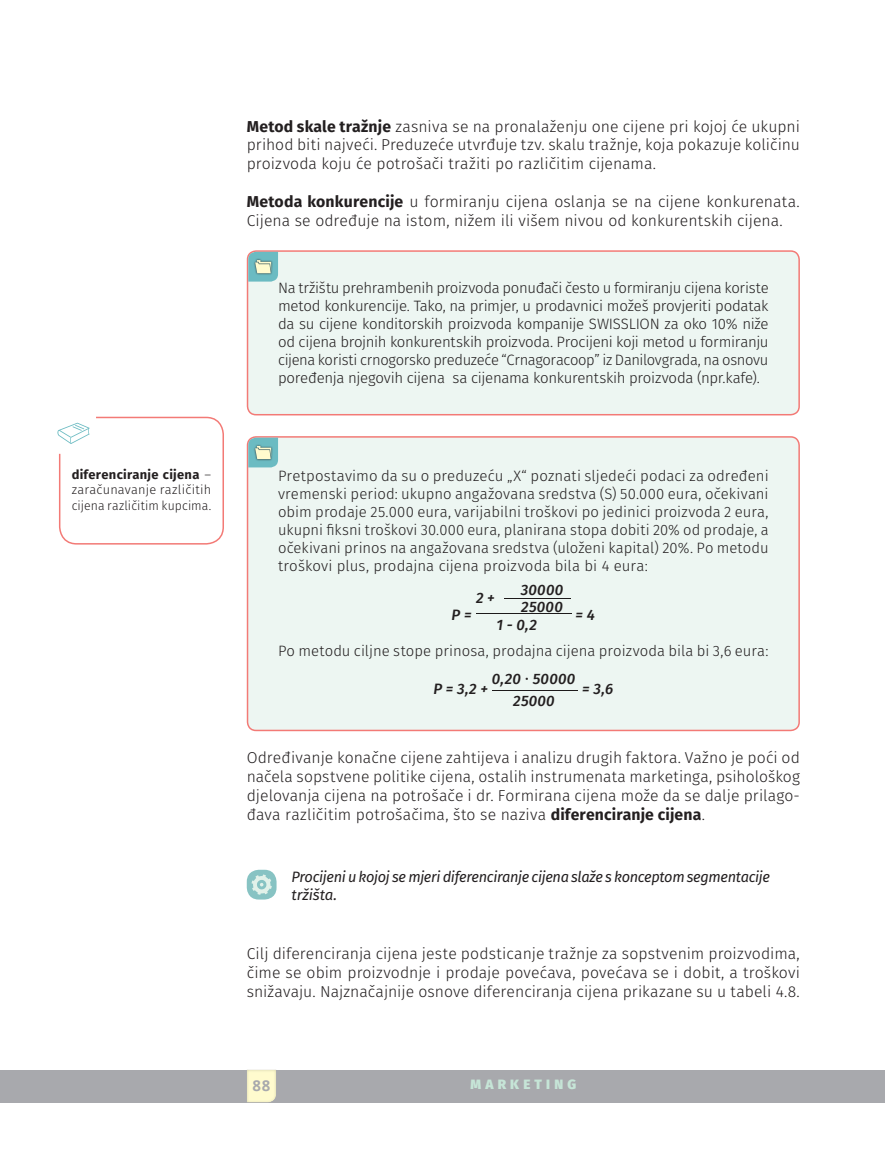
<style>
.page{position:relative;width:885px;height:1153px;background:#fff}
.page>*{position:absolute;margin:0;border:0;box-sizing:border-box;transform-origin:0 0}
.t1{font:300 15.75px/18.9px "Fira Sans";letter-spacing:.005em;color:#231f20;text-align:justify}
.t2{font:300 15px/18px "Fira Sans";color:#231f20;text-align:justify}
.t3{font:italic 15px/18px "Fira Sans";letter-spacing:-.025em;color:#231f20}
.t4{font:italic 500 15px/22.2px "Fira Sans";letter-spacing:.015em;color:#231f20;text-align:center}
.t5{font:700 15px "Open Sans";color:#a8a9ad}
.t6{font:800 13.5px "Fira Sans";letter-spacing:.31em;color:#c6e5d7}
.t7{font:300 12.75px/15.3px "Fira Sans";letter-spacing:.01em;color:#231f20;text-align:justify}
.s1{font-weight:700}
.s2{font-weight:300;font-style:normal}
</style>
<div class="page">
<div style="left:0;top:1069px;width:884px;height:33px;background:#a8a9ad"></div>
<div style="left:245px;top:1067px;width:33px;height:36px;background:#a8a9ad;opacity:.75"></div>
<div style="left:247px;top:437px;width:552px;height:293px;background:#edf6f2;border-radius:9px"></div>
<hr style="left:475px;top:611px;width:99px;height:3px;background:#a8a9ad;opacity:.45">
<div style="left:247px;top:436px;width:552px;height:295px;border:2px solid #f37a76;border-radius:9px"></div>
<div style="left:247px;top:251px;width:552px;height:163px;background:#edf6f2;border-radius:9px"></div>
<div style="left:247px;top:250px;width:552px;height:165px;border:2px solid #f37a76;border-radius:9px"></div>
<svg style="left:248px;top:437px;width:30px;height:30px"></svg>
<svg style="left:248px;top:252px;width:30px;height:29px"></svg>
<div style="left:247px;top:869px;width:29px;height:30px;background:#87c3c3;border-radius:12px"></div>
<svg style="left:251px;top:874px;width:21px;height:20px"></svg>
<svg style="left:57px;top:416px;width:167px;height:129px"></svg>
<p class="t7" style="left:72px;top:468px;width:141px"><span class="s1">diferenciranje cijena</span> – zaračunavanje različitih cijena različitim kupcima.</p>
<p class="t1" style="left:247px;top:118px;width:554px"><span class="s1">Metod skale tražnje</span> zasniva se na pronalaženju one cijene pri kojoj će ukupni prihod biti najveći. Preduzeće utvrđuje tzv. skalu tražnje, koja pokazuje količinu proizvoda koju će potrošači tražiti po različitim cijenama.</p>
<p class="t1" style="left:247px;top:193px;width:554px"><span class="s1">Metoda konkurencije</span> u formiranju cijena oslanja se na cijene konkurenata.<br>Cijena se određuje na istom, nižem ili višem nivou od konkurentskih cijena.</p>
<p class="t2" style="left:278px;top:280px;width:492px">Na tržištu prehrambenih proizvoda ponuđači često u formiranju cijena koriste metod konkurencije. Tako, na primjer, u prodavnici možeš provjeriti podatak da su cijene konditorskih proizvoda kompanije SWISSLION za oko 10% niže od cijena brojnih konkurentskih proizvoda. Procijeni koji metod u formiranju cijena koristi crnogorsko preduzeće “Crnagoracoop” iz Danilovgrada, na osnovu poređenja njegovih cijena sa cijenama konkurentskih proizvoda (npr.kafe).</p>
<p class="t2" style="left:278px;top:467px;width:492px">Pretpostavimo da su o preduzeću „X“ poznati sljedeći podaci za određeni vremenski period: ukupno angažovana sredstva (S) 50.000 eura, očekivani obim prodaje 25.000 eura, varijabilni troškovi po jedinici proizvoda 2 eura, ukupni fiksni troškovi 30.000 eura, planirana stopa dobiti 20% od prodaje, a očekivani prinos na angažovana sredstva (uloženi kapital) 20%. Po metodu troškovi plus, prodajna cijena proizvoda bila bi 4 eura:</p>
<p class="t4" style="left:451px;top:604px;width:22px">P =</p>
<p class="t4" style="left:521px;top:579px;width:44px">30000</p>
<p class="t4" style="left:496px;top:614px;width:42px">1 - 0,2</p>
<p class="t4" style="left:476px;top:587px;width:20px">2 +</p>
<p class="t4" style="left:521px;top:596px;width:43px">25000</p>
<p class="t4" style="left:575px;top:604px;width:21px">= 4</p>
<p class="t2" style="left:278px;top:642px;width:492px">Po metodu ciljne stope prinosa, prodajna cijena proizvoda bila bi 3,6 eura:</p>
<p class="t4" style="left:433px;top:679px;width:56px">P = 3,2 +</p>
<p class="t4" style="left:492px;top:668px;width:85px">0,20 <span class="s2">•</span> 50000<br>25000</p>
<p class="t4" style="left:582px;top:679px;width:33px">= 3,6</p>
<p class="t1" style="left:247px;top:749px;width:554px">Određivanje konačne cijene zahtijeva i analizu drugih faktora. Važno je poći od načela sopstvene politike cijena, ostalih instrumenata marketinga, psihološkog djelovanja cijena na potrošače i dr. Formirana cijena može da se dalje prilago&shy;đava različitim potrošačima, što se naziva <span class="s1">diferenciranje cijena</span>.</p>
<p class="t3" style="left:291px;top:868px;width:480px">Procijeni u kojoj se mjeri diferenciranje cijena slaže s konceptom segmentacije tržišta.</p>
<p class="t1" style="left:247px;top:944px;width:554px">Cilj diferenciranja cijena jeste podsticanje tražnje za sopstvenim proizvodima, čime se obim proizvodnje i prodaje povećava, povećava se i dobit, a troškovi snižavaju. Najznačajnije osnove diferenciranja cijena prikazane su u tabeli 4.8.</p>
<p class="t5" style="left:252px;top:1075px;width:19px">88</p>
<p class="t6" style="left:470px;top:1074px;width:107px">MARKETING</p>
</div>
